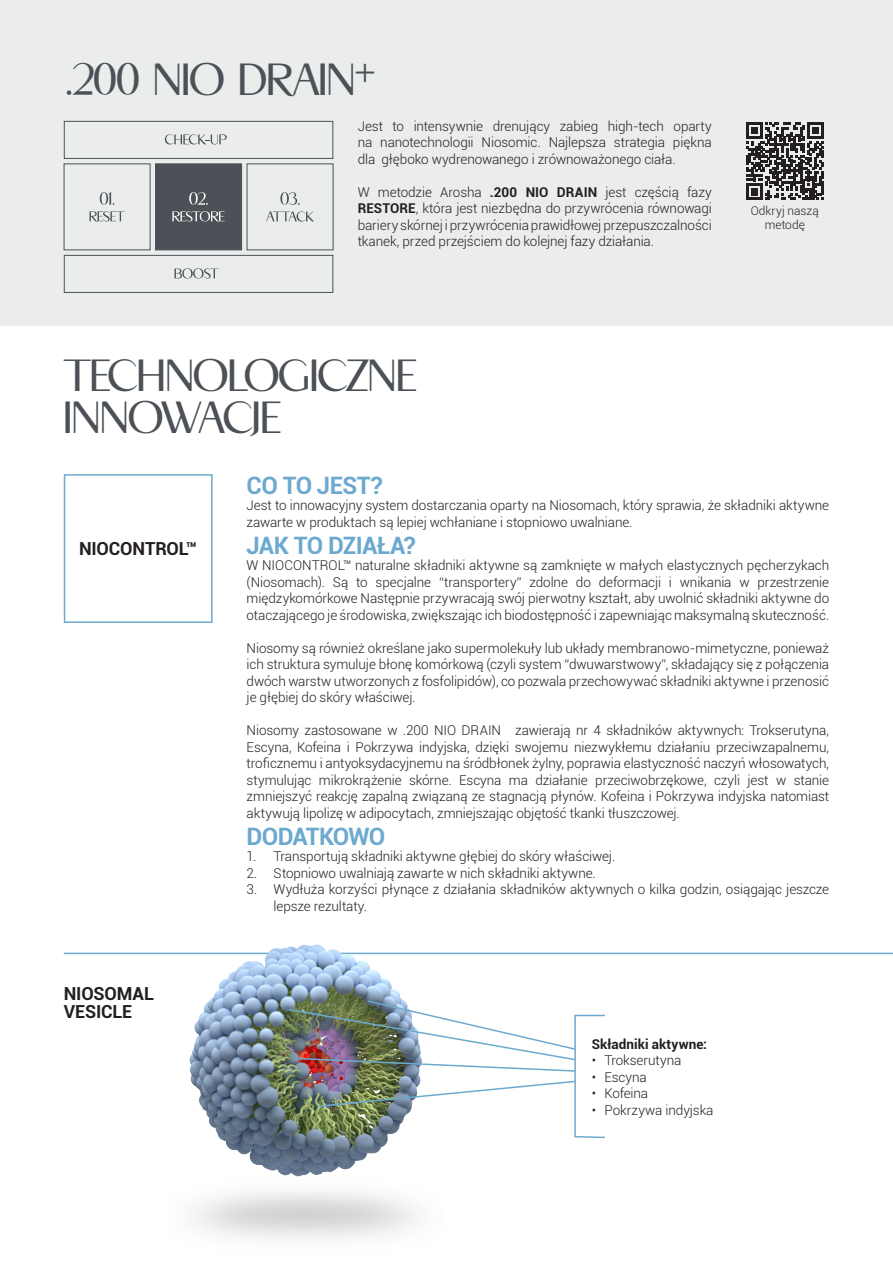
<style>
.page{position:relative;width:893px;height:1263px;background:#fff}
.page>*{position:absolute;margin:0;border:0;box-sizing:border-box;transform-origin:0 0}
.t1{font:45px/42px "APOLLO";letter-spacing:.005em;color:#4b5156}
.t2{font:700 24px "Roboto";letter-spacing:-.03em;color:#6da9cf}
.t3{font:700 18px/18px "Roboto";letter-spacing:-.01em;color:#231f20}
.t4{font:300 13.5px/16.5px "Roboto";letter-spacing:-.005em;color:#231f20;text-align:justify}
.t5{font:700 13.5px "Roboto";letter-spacing:.005em;color:#231f20}
.t6{font:300 12px/13.5px "Roboto";color:#231f20;text-align:center}
.s1{font-weight:700}
</style>
<div class="page">
<div style="left:0;top:0;width:893px;height:325px;background:#ebecec"></div>
<svg style="left:746px;top:122px;width:78px;height:78px"></svg>
<div style="left:64px;top:474px;width:149px;height:149px;border:2px solid #6da9cf"></div>
<hr style="left:64px;top:953px;width:829px;height:1px;background:#6da9cf">
<div style="left:155px;top:164px;width:87px;height:86px;background:#4b5156"></div>
<div style="left:64px;top:255px;width:269px;height:38px;border:1px solid #4b5156"></div>
<div style="left:64px;top:121px;width:269px;height:38px;border:1px solid #4b5156"></div>
<svg style="left:165px;top:134px;width:62px;height:10px"></svg>
<svg style="left:175px;top:268px;width:44px;height:11px"></svg>
<svg style="left:90px;top:211px;width:35px;height:11px"></svg>
<svg style="left:100px;top:192px;width:14px;height:13px"></svg>
<svg style="left:172px;top:211px;width:53px;height:11px"></svg>
<svg style="left:189px;top:192px;width:19px;height:13px"></svg>
<svg style="left:266px;top:211px;width:48px;height:11px"></svg>
<svg style="left:280px;top:192px;width:20px;height:13px"></svg>
<img style="left:167px;top:944px;width:276px;height:296px">
<img style="left:288px;top:999px;width:317px;height:140px">
<h1 class="t1" style="left:65px;top:59px;width:312px">.200 NIO DRAIN+</h1>
<p class="t4" style="left:358px;top:117px;width:356px">Jest to intensywnie drenujący zabieg high-tech oparty na nanotechnologii Niosomic. Najlepsza strategia piękna dla głęboko wydrenowanego i zrównoważonego ciała.</p>
<p class="t4" style="left:358px;top:183px;width:356px">W metodzie Arosha <span class="s1">.200 NIO DRAIN</span> jest częścią fazy <span class="s1">RESTORE</span>, która jest niezbędna do przywrócenia równowagi bariery skórnej i przywrócenia prawidłowej przepuszczalności tkanek, przed przejściem do kolejnej fazy działania.</p>
<p class="t6" style="left:751px;top:204px;width:70px">Odkryj naszą metodę</p>
<h1 class="t1" style="left:64px;top:355px;width:354px">TECHNOLOGICZNE<br>INNOWACJE</h1>
<h3 class="t3" style="left:79px;top:539px;width:120px">NIOCONTROL™</h3>
<h3 class="t3" style="left:64px;top:984px;width:92px">NIOSOMAL<br>VESICLE</h3>
<h2 class="t2" style="left:247px;top:468px;width:138px">CO TO JEST?</h2>
<p class="t4" style="left:247px;top:497px;width:584px">Jest to innowacyjny system dostarczania oparty na Niosomach, który sprawia, że składniki aktywne zawarte w produktach są lepiej wchłaniane i stopniowo uwalniane.</p>
<h2 class="t2" style="left:247px;top:528px;width:171px">JAK TO DZIAŁA?</h2>
<p class="t4" style="left:247px;top:557px;width:584px">W NIOCONTROL™ naturalne składniki aktywne są zamknięte w małych elastycznych pęcherzykach (Niosomach). Są to specjalne “transportery” zdolne do deformacji i wnikania w przestrzenie międzykomórkowe Następnie przywracają swój pierwotny kształt, aby uwolnić składniki aktywne do otaczającego je środowiska, zwiększając ich biodostępność i zapewniając maksymalną skuteczność.</p>
<p class="t4" style="left:247px;top:639px;width:584px">Niosomy są również określane jako supermolekuły lub układy membranowo-mimetyczne, ponieważ ich struktura symuluje błonę komórkową (czyli system “dwuwarstwowy”, składający się z połączenia dwóch warstw utworzonych z fosfolipidów), co pozwala przechowywać składniki aktywne i przenosić je głębiej do skóry właściwej.</p>
<p class="t4" style="left:247px;top:722px;width:584px">Niosomy zastosowane w .200 NIO DRAIN ˖ zawierają nr 4 składników aktywnych: Trokserutyna, Escyna, Kofeina i Pokrzywa indyjska, dzięki swojemu niezwykłemu działaniu przeciwzapalnemu, troficznemu i antyoksydacyjnemu na śródbłonek żylny, poprawia elastyczność naczyń włosowatych, stymulując mikrokrążenie skórne. Escyna ma działanie przeciwobrzękowe, czyli jest w stanie zmniejszyć reakcję zapalną związaną ze stagnacją płynów. Kofeina i Pokrzywa indyjska natomiast aktywują lipolizę w adipocytach, zmniejszając objętość tkanki tłuszczowej.</p>
<h2 class="t2" style="left:247px;top:819px;width:140px">DODATKOWO</h2>
<p class="t4" style="left:247px;top:848px;width:370px">1. Transportują składniki aktywne głębiej do skóry właściwej.</p>
<p class="t4" style="left:247px;top:864px;width:351px">2. Stopniowo uwalniają zawarte w nich składniki aktywne.</p>
<p class="t4" style="left:274px;top:881px;width:557px;text-indent:-27px">3. Wydłuża korzyści płynące z działania składników aktywnych o kilka godzin, osiągając jeszcze lepsze rezultaty.</p>
<p class="t5" style="left:592px;top:1034px;width:117px">Składniki aktywne:</p>
<p class="t4" style="left:592px;top:1051px;width:91px">• Trokserutyna</p>
<p class="t4" style="left:592px;top:1068px;width:57px">• Escyna</p>
<p class="t4" style="left:592px;top:1084px;width:58px">• Kofeina</p>
<p class="t4" style="left:592px;top:1101px;width:123px">• Pokrzywa indyjska</p>
</div>
